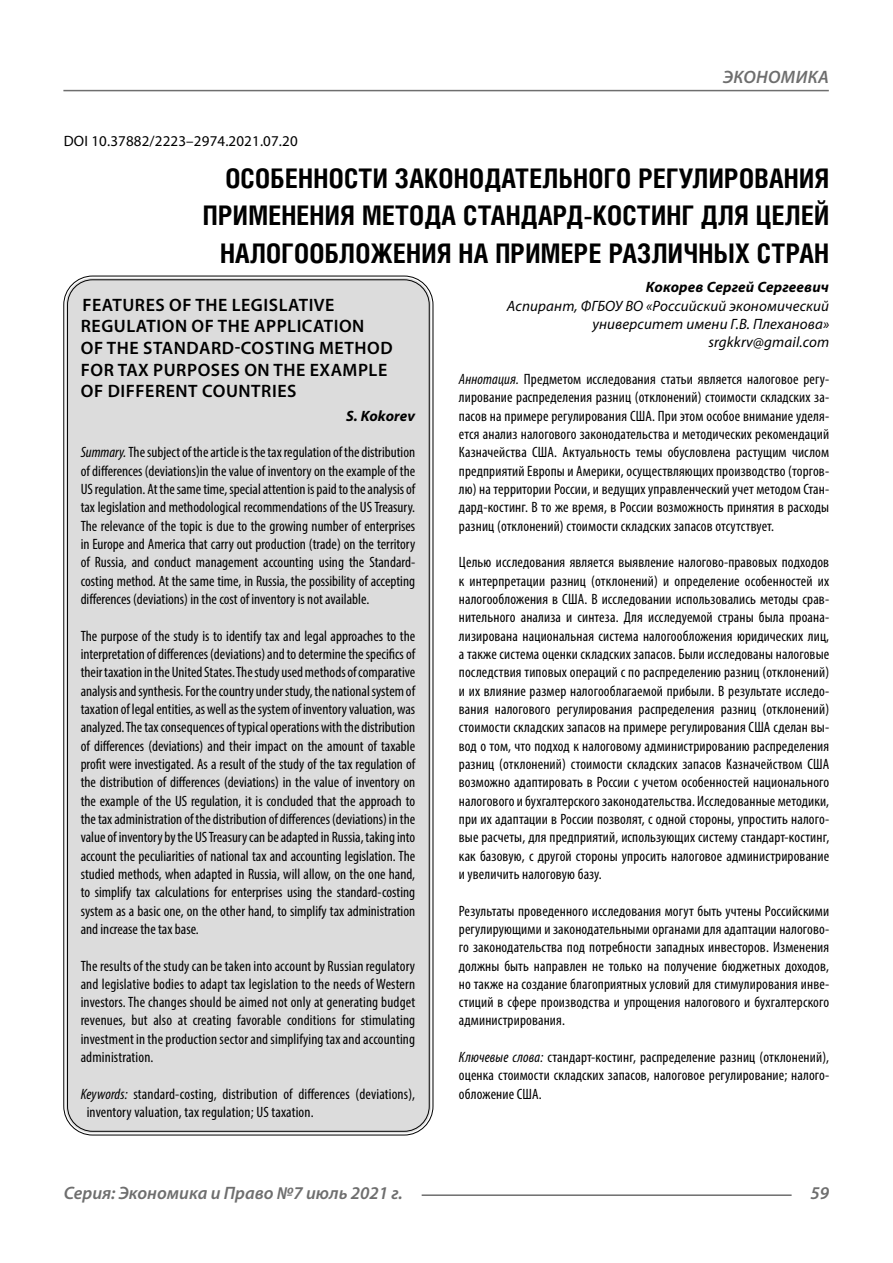
<style>
.page{position:relative;width:893px;height:1263px;background:#fff}
.page>*{position:absolute;margin:0;border:0;box-sizing:border-box;transform-origin:0 0}
.Header{font:700 27px/37.5px "Helios Cond C";letter-spacing:.01em;color:#000;text-align:right}
.Header-eng{font:600 18px/21.6px "Myriad Pro";letter-spacing:.03em;color:#000}
.t1{font:italic 600 18px "Myriad Pro";color:#6e6e6e}
.Annotation-rus{font:condensed 15px/18.3px "Myriad Pro";letter-spacing:.01em;color:#000;text-align:justify}
.Annotation-eng{font:condensed 15px/18.3px "Myriad Pro";letter-spacing:.005em;color:#000;text-align:justify}
.Author-doc{font:italic 15px/18.3px "Myriad Pro";letter-spacing:.01em;color:#000;text-align:right}
.DOI{font:15px "Myriad Pro";letter-spacing:.01em;color:#000}
.Author{font:italic 700 15px "Myriad Pro";letter-spacing:.01em;color:#000}
.Author-email{font:italic 15px "Myriad Pro";letter-spacing:.01em;color:#000}
.Author-eng{font:italic 700 15px "Myriad Pro";letter-spacing:.005em;color:#000}
.s1{font-style:italic}
</style>
<div class="page">
<div style="left:66px;top:278px;width:365px;height:855px;background:#dcdcdc;border-radius:27px"></div>
<hr style="left:63px;top:90px;width:766px;height:1px;background:#6e6e6e">
<hr style="left:422px;top:1194px;width:370px;height:2px;background:#6e6e6e">
<p class="t1" style="left:723px;top:66px;width:24px">Экономика</p>
<p class="DOI" style="left:64px;top:132px;width:235px">DOI 10.37882/2223–2974.2021.07.20</p>
<p class="Header" style="left:203px;top:159px;width:628px">ОСОБЕННОСТИ ЗАКОНОДАТЕЛЬНОГО РЕГУЛИРОВАНИЯ<br>ПРИМЕНЕНИЯ МЕТОДА СТАНДАРД-КОСТИНГ ДЛЯ ЦЕЛЕЙ<br>НАЛОГООБЛОЖЕНИЯ НА ПРИМЕРЕ РАЗЛИЧНЫХ СТРАН</p>
<p class="Author" style="left:646px;top:278px;width:185px">Кокорев Сергей Сергеевич</p>
<p class="Author-doc" style="left:507px;top:296px;width:324px">Аспирант, ФГБОУ ВО «Российский экономический университет имени Г.В. Плеханова»</p>
<p class="Author-email" style="left:708px;top:333px;width:122px">srgkkrv@gmail.com</p>
<p class="Annotation-rus" style="left:459px;top:370px;width:372px"><span class="s1">Аннотация.</span> Предметом исследования статьи является налоговое регу&shy;лирование распределения разниц (отклонений) стоимости складских за&shy;пасов на примере регулирования США. При этом особое внимание уделя&shy;ется анализ налогового законодательства и методических рекомендаций Казначейства США. Актуальность темы обусловлена растущим числом предприятий Европы и Америки, осуществляющих производство (торгов&shy;лю) на территории России, и ведущих управленческий учет методом Стан&shy;дард-костинг. В то же время, в России возможность принятия в расходы разниц (отклонений) стоимости складских запасов отсутствует.</p>
<p class="Annotation-rus" style="left:459px;top:553px;width:372px">Целью исследования является выявление налогово-правовых подходов к интерпретации разниц (отклонений) и определение особенностей их налогообложения в США. В исследовании использовались методы срав&shy;нительного анализа и синтеза. Для исследуемой страны была проана&shy;лизирована национальная система налогообложения юридических лиц, а также система оценки складских запасов. Были исследованы налоговые последствия типовых операций с по распределению разниц (отклонений) и их влияние размер налогооблагаемой прибыли. В результате исследо&shy;вания налогового регулирования распределения разниц (отклонений) стоимости складских запасов на примере регулирования США сделан вы&shy;вод о том, что подход к налоговому администрированию распределения разниц (отклонений) стоимости складских запасов Казначейством США возможно адаптировать в России с учетом особенностей национального налогового и бухгалтерского законодательства. Исследованные методики, при их адаптации в России позволят, с одной стороны, упростить налого&shy;вые расчеты, для предприятий, использующих систему стандарт-костинг, как базовую, с другой стороны упросить налоговое администрирование и увеличить налоговую базу.</p>
<p class="Annotation-rus" style="left:459px;top:901px;width:372px">Результаты проведенного исследования могут быть учтены Российскими регулирующими и законодательными органами для адаптации налогово&shy;го законодательства под потребности западных инвесторов. Изменения должны быть направлен не только на получение бюджетных доходов, но также на создание благоприятных условий для стимулирования инве&shy;стиций в сфере производства и упрощения налогового и бухгалтерского администрирования.</p>
<p class="Annotation-rus" style="left:459px;top:1048px;width:372px"><span class="s1">Ключевые слова:</span> стандарт-костинг, распределение разниц (отклонений), оценка стоимости складских запасов, налоговое регулирование; налого&shy;обложение США.</p>
<p class="Header-eng" style="left:81px;top:293px;width:313px">FEATURES OF THE LEGISLATIVE<br>REGULATION OF THE APPLICATION<br>OF THE STANDARD-COSTING METHOD<br>FOR TAX PURPOSES ON THE EXAMPLE<br>OF DIFFERENT COUNTRIES</p>
<p class="Author-eng" style="left:346px;top:406px;width:71px">S. Kokorev</p>
<p class="Annotation-eng" style="left:81px;top:443px;width:336px"><span class="s1">Summary.</span> The subject of the article is the tax regulation of the distribution of differences (deviations)in the value of inventory on the example of the US regulation. At the same time, special attention is paid to the analysis of tax legislation and methodological recommendations of the US Treasury.<br>The relevance of the topic is due to the growing number of enterprises in Europe and America that carry out production (trade) on the territory of Russia, and conduct management accounting using the Standard&shy;costing method. At the same time, in Russia, the possibility of accepting differences (deviations) in the cost of inventory is not available.</p>
<p class="Annotation-eng" style="left:81px;top:626px;width:336px">The purpose of the study is to identify tax and legal approaches to the interpretation of differences (deviations) and to determine the specifics of their taxation in the United States. The study used methods of comparative analysis and synthesis. For the country under study, the national system of taxation of legal entities, as well as the system of inventory valuation, was analyzed. The tax consequences of typical operations with the distribution of differences (deviations) and their impact on the amount of taxable profit were investigated. As a result of the study of the tax regulation of the distribution of differences (deviations) in the value of inventory on the example of the US regulation, it is concluded that the approach to the tax administration of the distribution of differences (deviations) in the value of inventory by the US Treasury can be adapted in Russia, taking into account the peculiarities of national tax and accounting legislation. The studied methods, when adapted in Russia, will allow, on the one hand, to simplify tax calculations for enterprises using the standard-costing system as a basic one, on the other hand, to simplify tax administration and increase the tax base.</p>
<p class="Annotation-eng" style="left:81px;top:956px;width:336px">The results of the study can be taken into account by Russian regulatory and legislative bodies to adapt tax legislation to the needs of Western investors. The changes should be aimed not only at generating budget revenues, but also at creating favorable conditions for stimulating investment in the production sector and simplifying tax and accounting administration.</p>
<p class="Annotation-eng" style="left:87px;top:1084px;width:330px;text-indent:-6px"><span class="s1">Keywords:</span> standard-costing, distribution of differences (deviations), inventory valuation, tax regulation; US taxation.</p>
<p class="t1" style="left:64px;top:1182px;width:341px">Серия: Экономика и Право №7 июль 2021 г.</p>
<p class="t1" style="left:810px;top:1182px;width:20px">59</p>
</div>
